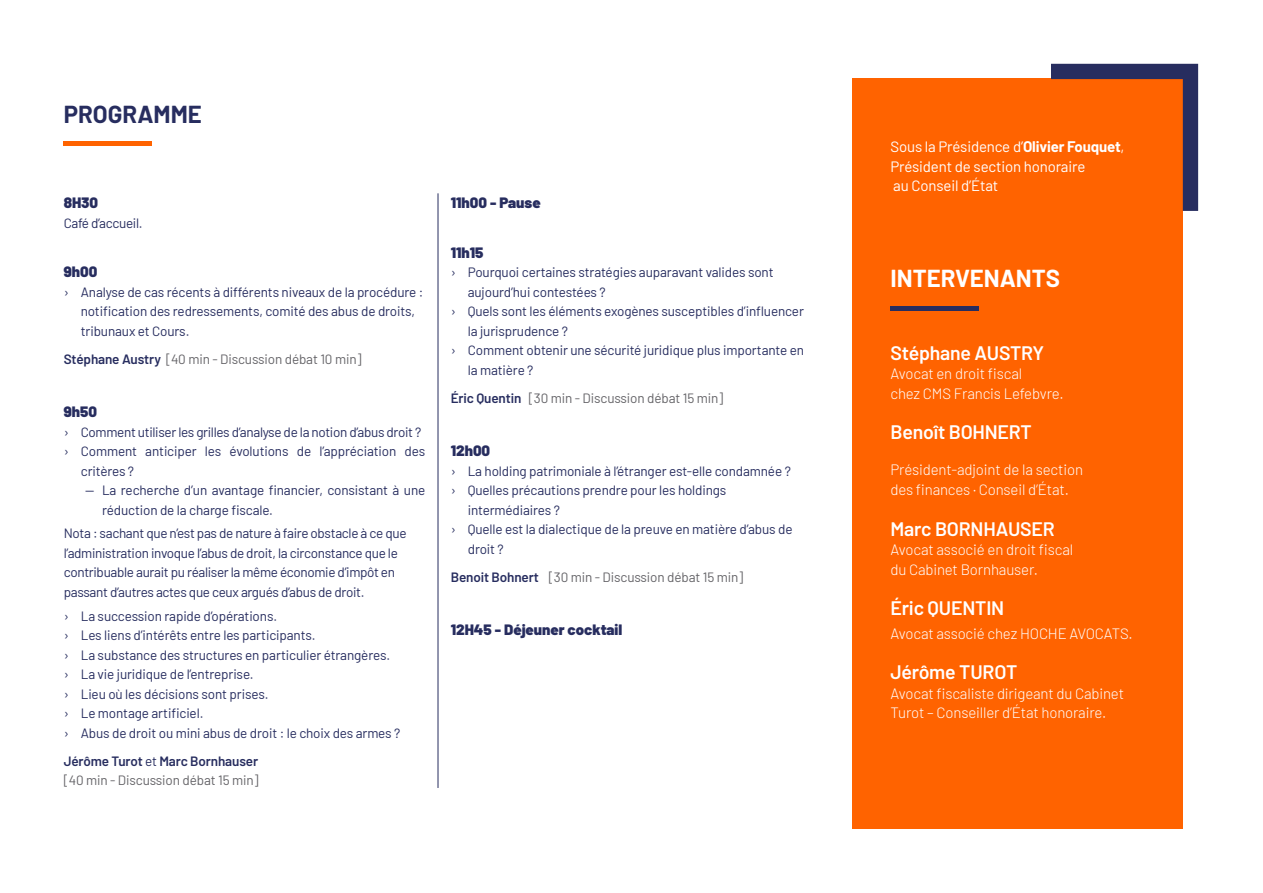
<style>
.page{position:relative;width:1263px;height:893px;background:#fff}
.page>*{position:absolute;margin:0;border:0;box-sizing:border-box;transform-origin:0 0}
.t1{font:700 24px "Barlow";color:#fff}
.t2{font:700 24px "Barlow";color:#272d5f}
.t3{font:600 19.5px "Barlow";letter-spacing:-.01em;color:#fff}
.t4{font:300 15px/19.5px "Barlow";letter-spacing:-.01em;color:#fff}
.t5{font:15px/19.5px "Barlow";letter-spacing:-.01em;color:#fff}
.t6{font:900 15px "Barlow";color:#272d5f}
.t7{font:13.5px/19.5px "Barlow";letter-spacing:-.01em;color:#272d5f}
.t8{font:13.5px/19.5px "Barlow";letter-spacing:-.01em;color:#656468}
.s1{font-weight:600;color:#272d5f}
.s2{color:#272d5f}
.s3{font-weight:700}
</style>
<div class="page">
<div style="left:853px;top:78px;width:330px;height:751px;background:#ff6300"></div>
<svg style="left:1051px;top:64px;width:147px;height:147px"></svg>
<hr style="left:64px;top:142px;width:88px;height:4px;background:#ff6300">
<div style="left:890px;top:306px;width:89px;height:5px;background:#272d5f"></div>
<hr style="left:438px;top:193px;width:1px;height:595px;background:#272d5f">
<h1 class="t2" style="left:64px;top:97px;width:140px">PROGRAMME</h1>
<p class="t6" style="left:64px;top:192px;width:36px">8H30</p>
<p class="t7" style="left:64px;top:212px;width:80px">Café d’accueil.</p>
<p class="t6" style="left:64px;top:260px;width:35px">9h00</p>
<p class="t7" style="left:81px;top:281px;width:344px;text-indent:-17px">› Analyse de cas récents à différents niveaux de la procédure : notification des redressements, comité des abus de droits, tribunaux et Cours.</p>
<p class="t8" style="left:64px;top:348px;width:299px"><span class="s1">Stéphane Austry</span> [40 min - Discussion débat 10 min]</p>
<p class="t6" style="left:64px;top:400px;width:35px">9h50</p>
<p class="t7" style="left:64px;top:421px;width:359px">› Comment utiliser les grilles d’analyse de la notion d’abus droit ?</p>
<p class="t7" style="left:64px;top:440px;width:363px">› Comment anticiper les évolutions de l’appréciation des</p>
<p class="t7" style="left:81px;top:460px;width:55px">critères ?</p>
<p class="t7" style="left:102px;top:479px;width:325px;text-indent:-17px">— La recherche d’un avantage financier, consistant à une réduction de la charge fiscale.</p>
<p class="t7" style="left:64px;top:523px;width:344px">Nota : sachant que n’est pas de nature à faire obstacle à ce que l’administration invoque l’abus de droit, la circonstance que le contribuable aurait pu réaliser la même économie d’impôt en passant d’autres actes que ceux argués d’abus de droit.</p>
<p class="t7" style="left:64px;top:605px;width:338px">› La succession rapide d’opérations.<br>› Les liens d’intérêts entre les participants.<br>› La substance des structures en particulier étrangères.<br>› La vie juridique de l’entreprise.<br>› Lieu où les décisions sont prises.<br>› Le montage artificiel.<br>› Abus de droit ou mini abus de droit : le choix des armes ?</p>
<p class="t8" style="left:64px;top:750px;width:196px"><span class="s1">Jérôme Turot</span> <span class="s2">et</span> <span class="s1">Marc Bornhauser </span>[40 min - Discussion débat 15 min]</p>
<p class="t6" style="left:451px;top:192px;width:91px">11h00 - Pause</p>
<p class="t6" style="left:451px;top:241px;width:34px">11h15</p>
<p class="t7" style="left:451px;top:261px;width:324px">› Pourquoi certaines stratégies auparavant valides sont</p>
<p class="t7" style="left:468px;top:281px;width:139px">aujourd’hui contestées ?</p>
<p class="t7" style="left:451px;top:300px;width:355px">› Quels sont les éléments exogènes susceptibles d’influencer</p>
<p class="t7" style="left:468px;top:320px;width:102px">la jurisprudence ?</p>
<p class="t7" style="left:451px;top:339px;width:355px">› Comment obtenir une sécurité juridique plus importante en</p>
<p class="t7" style="left:468px;top:359px;width:67px">la matière ?</p>
<p class="t8" style="left:451px;top:387px;width:274px"><span class="s1">Éric Quentin</span> [30 min - Discussion débat 15 min]</p>
<p class="t6" style="left:451px;top:439px;width:41px">12h00</p>
<p class="t7" style="left:451px;top:460px;width:342px">› La holding patrimoniale à l’étranger est-elle condamnée ?</p>
<p class="t7" style="left:451px;top:479px;width:277px">› Quelles précautions prendre pour les holdings</p>
<p class="t7" style="left:468px;top:499px;width:94px">intermédiaires ?</p>
<p class="t7" style="left:451px;top:518px;width:343px">› Quelle est la dialectique de la preuve en matière d’abus de</p>
<p class="t7" style="left:468px;top:538px;width:38px">droit ?</p>
<p class="t8" style="left:451px;top:566px;width:294px"><span class="s1">Benoit Bohnert</span> [30 min - Discussion débat 15 min]</p>
<p class="t6" style="left:451px;top:618px;width:173px">12H45 - Déjeuner cocktail</p>
<p class="t5" style="left:890px;top:136px;width:236px">Sous la Présidence d’<span class="s3">Olivier Fouquet</span>,<br>Président de section honoraire<br>au Conseil d’État</p>
<h1 class="t1" style="left:890px;top:261px;width:171px">INTERVENANTS</h1>
<h2 class="t3" style="left:890px;top:338px;width:155px">Stéphane AUSTRY</h2>
<p class="t4" style="left:890px;top:363px;width:175px">Avocat en droit fiscal<br>chez CMS Francis Lefebvre.</p>
<h2 class="t3" style="left:890px;top:418px;width:143px">Benoît BOHNERT</h2>
<p class="t4" style="left:890px;top:459px;width:194px;line-height:20px">Président-adjoint de la section des finances · Conseil d’État.</p>
<h2 class="t3" style="left:890px;top:514px;width:166px">Marc BORNHAUSER</h2>
<p class="t4" style="left:890px;top:539px;width:184px">Avocat associé en droit fiscal du Cabinet Bornhauser.</p>
<h2 class="t3" style="left:890px;top:594px;width:115px">Éric QUENTIN</h2>
<p class="t4" style="left:890px;top:622px;width:244px">Avocat associé chez HOCHE AVOCATS.</p>
<h2 class="t3" style="left:890px;top:658px;width:128px">Jérôme TUROT</h2>
<p class="t4" style="left:890px;top:682px;width:235px">Avocat fiscaliste dirigeant du Cabinet<br>Turot – Conseiller d’État honoraire.</p>
</div>
